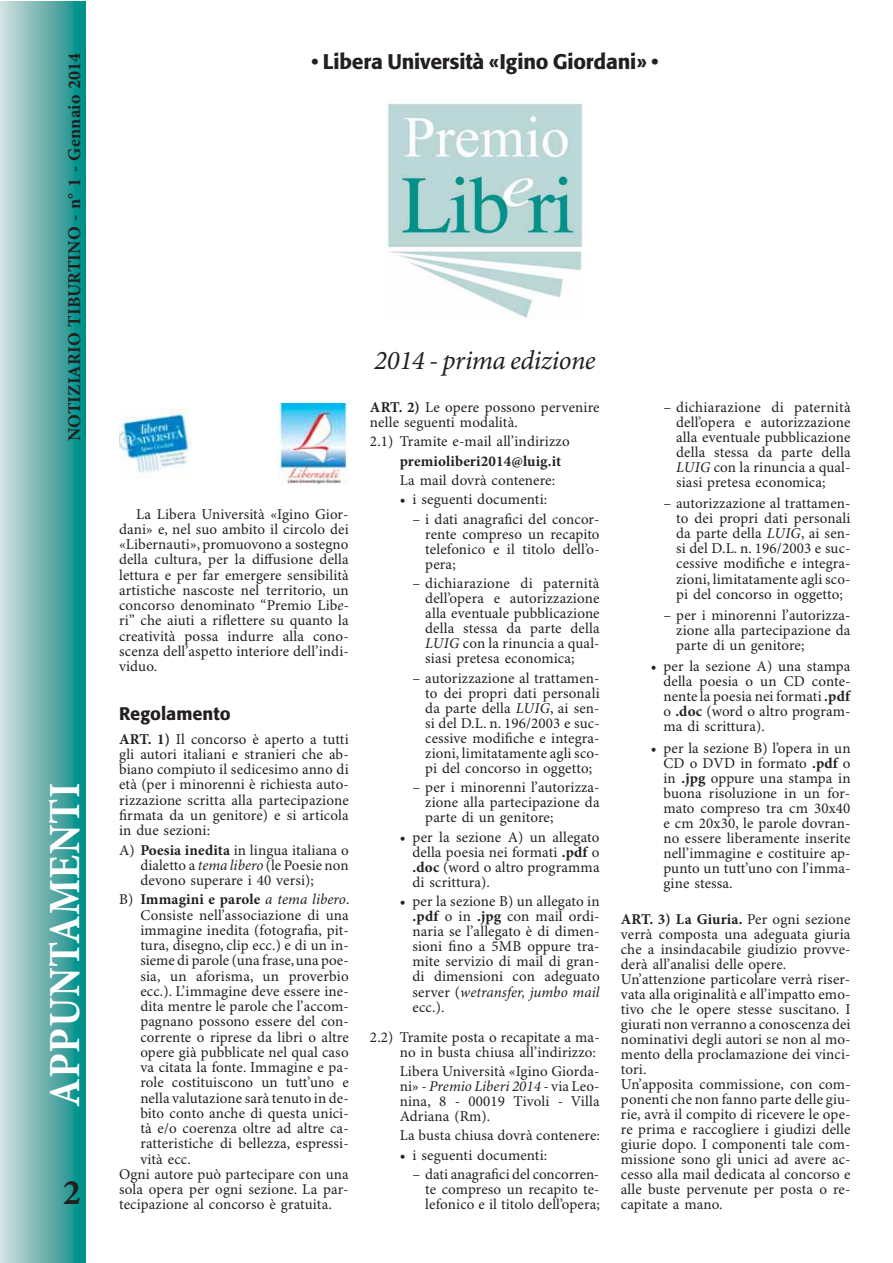
<style>
.page{position:relative;width:893px;height:1263px;background:#fff}
.page>*{position:absolute;margin:0;border:0;box-sizing:border-box;transform-origin:0 0}
.t1{font:700 condensed 45px "Minion Pro";letter-spacing:.015em;color:#fff}
.t2{font:700 36px "Minion Pro";color:#231f20}
.t3{font:italic 27px "Minion Pro";letter-spacing:-.015em;color:#231f20}
.t4{font:500 21px "Formata";letter-spacing:-.01em;color:#231f20}
.t5{font:700 18px "Minion Pro";letter-spacing:.01em;color:#231f20}
.t6{font:500 18px "Formata";color:#231f20}
.t7{font:15px/15px "Minion Pro";letter-spacing:.01em;color:#231f20;text-align:justify}
.t8{font:700 15px "Minion Pro";letter-spacing:.01em;color:#231f20}
.s1{font-weight:700}
.s2{font-style:italic}
.s3{font-weight:400}
.s4{font-weight:400;font-style:italic}
</style>
<div class="page">
<img style="left:278px;top:403px;width:69px;height:81px">
<img style="left:119px;top:408px;width:70px;height:65px">
<svg style="left:0;top:2px;width:85px;height:1261px;background:#6eb5b2"></svg>
<img style="left:386px;top:103px;width:197px;height:215px">
<p class="t5" style="left:67px;top:441px;width:390px;rotate:-90deg">NOTIZIARIO TIBURTINO - n° 1 - Gennaio 2014</p>
<h3 class="t4" style="left:311px;top:53px;width:348px">• Libera Università «Igino Giordani» •</h3>
<h3 class="t3" style="left:374px;top:349px;width:223px">2014 - prima edizione</h3>
<p class="t7" style="left:370px;top:401px;width:231px"><span class="s1">ART. 2)</span> Le opere possono pervenire nelle seguenti modalità.</p>
<p class="t7" style="left:370px;top:435px;width:201px">2.1) Tramite e-mail all’indirizzo</p>
<p class="t8" style="left:400px;top:455px;width:163px">premioliberi2014@luig.it</p>
<p class="t7" style="left:400px;top:474px;width:157px">La mail dovrà contenere:</p>
<p class="t7" style="left:400px;top:493px;width:149px">• i seguenti documenti:</p>
<p class="t7" style="left:425px;top:513px;width:176px;text-indent:-13px">– i dati anagrafici del concor&shy;rente compreso un recapito telefonico e il titolo dell’o - pera;</p>
<p class="t7" style="left:425px;top:577px;width:176px;text-indent:-13px">– dichiarazione di paternità del l’opera e autorizzazione alla eventuale pubblicazione della stessa da parte della <span class="s2">LUIG</span> con la rinuncia a qual&shy;siasi pretesa economica;</p>
<p class="t7" style="left:425px;top:672px;width:176px;text-indent:-13px">– autorizzazione al trattamen&shy;to dei propri dati personali da parte della <span class="s2">LUIG</span>, ai sen&shy;si del D.L. n. 196/2003 e suc&shy;cessive modifiche e integra&shy;zioni, limitatamente agli sco&shy;pi del concorso in ogget to;</p>
<p class="t7" style="left:425px;top:781px;width:176px;text-indent:-13px">– per i minorenni l’autorizza&shy;zione alla partecipazione da parte di un genitore;</p>
<p class="t7" style="left:412px;top:831px;width:189px;text-indent:-13px">• per la sezione A) un allegato della poesia nei formati <span class="s1">.pdf</span> o <span class="s1">.doc</span> (word o altro programma di scrittura).</p>
<p class="t7" style="left:412px;top:895px;width:189px;text-indent:-13px">• per la sezione B) un allegato in <span class="s1">.pdf</span> o in <span class="s1">.jpg</span> con mail ordi&shy;naria se l’allegato è di dimen&shy;sioni fino a 5MB oppure tra&shy;mite servizio di mail di gran&shy;di dimensioni con adeguato server (<span class="s2">wetransfer, jumbo mail </span>ecc.).</p>
<p class="t7" style="left:370px;top:1031px;width:231px;text-align:right">2.2) Tramite posta o recapitate a ma&shy;no in busta chiusa all’indirizzo:</p>
<p class="t7" style="left:400px;top:1065px;width:201px">Libera Università «Igino Giorda&shy;ni» - <span class="s2">Premio Liberi 2014</span> - via Leo&shy;nina, 8 - 00019 Tivoli - Villa Adriana (Rm).</p>
<p class="t7" style="left:400px;top:1129px;width:202px">La busta chiusa dovrà contenere:</p>
<p class="t7" style="left:400px;top:1149px;width:149px">• i seguenti documenti:</p>
<p class="t7" style="left:425px;top:1168px;width:176px;text-indent:-13px">– dati anagrafici del concorren - te compreso un recapito te&shy;lefonico e il titolo dell’o pera;</p>
<p class="t7" style="left:676px;top:401px;width:176px;text-indent:-13px">– dichiarazione di paternità del l’opera e autorizzazione al la eventuale pubblicazione della stessa da parte della <span class="s2">LUIG</span> con la rinuncia a qual&shy;siasi pretesa economica;</p>
<p class="t7" style="left:676px;top:497px;width:176px;text-indent:-13px">– autorizzazione al trattamen - to dei propri dati personali da parte della <span class="s2">LUIG</span>, ai sen&shy;si del D.L. n. 196/2003 e suc&shy;cessive modifiche e integra&shy;zioni, limitatamente agli sco&shy;pi del concorso in oggetto;</p>
<p class="t7" style="left:676px;top:609px;width:176px;text-indent:-13px">– per i minorenni l’autorizza&shy;zione alla partecipazione da parte di un genitore;</p>
<p class="t7" style="left:663px;top:660px;width:189px;text-indent:-13px">• per la sezione A) una stampa della poesia o un CD conte&shy;nente la poesia nei formati <span class="s1">.pdf </span>o <span class="s1">.doc</span> (word o altro program&shy;ma di scrittura).</p>
<p class="t7" style="left:663px;top:742px;width:189px;text-indent:-13px">• per la sezione B) l’opera in un CD o DVD in formato <span class="s1">.pdf</span> o in <span class="s1">.jpg</span> oppure una stampa in buona risoluzione in un for&shy;mato compreso tra cm 30x40 e cm 20x30, le parole dovran&shy;no essere liberamente inserite nell’immagine e costituire ap&shy;punto un tutt’uno con l’imma&shy;gine stessa.</p>
<p class="t7" style="left:621px;top:913px;width:231px;text-align:left"><span class="s1">ART. 3) La Giuria.</span> Per ogni sezione verrà composta una adeguata giuria che a insindacabile giudizio provve&shy;derà all’analisi delle opere.<br>Un’attenzione particolare verrà riser&shy;vata alla originalità e all’impatto emo&shy;tivo che le opere stesse suscitano. I giurati non verranno a conoscenza dei nominativi degli autori se non al mo&shy;mento della proclamazione dei vinci&shy;tori.<br>Un’apposita commissione, con com&shy;ponenti che non fanno parte delle giu&shy;rie, avrà il compito di ricevere le ope&shy;re prima e raccogliere i giudizi delle giurie dopo. I componenti tale com&shy;missione sono gli unici ad avere ac&shy;cesso alla mail dedicata al concorso e alle buste pervenute per posta o re&shy;capitate a mano.</p>
<p class="t7" style="left:119px;top:508px;width:231px;text-indent:17px">La Libera Università «Igino Gior&shy;dani» e, nel suo ambito il circolo dei «Libernauti», promuovono a sostegno della cultura, per la diffusione della lettura e per far emergere sensibilità artistiche nascoste nel territorio, un concorso denominato “Premio Lib<span class="s2">e&shy;</span>ri” che aiuti a riflettere su quanto la creatività possa indurre alla cono&shy;scenza dell’aspetto interiore dell’indi&shy;viduo.</p>
<p class="t6" style="left:119px;top:706px;width:113px">Regolamento</p>
<p class="t7" style="left:119px;top:732px;width:231px"><span class="s1">ART. 1)</span> Il concorso è aperto a tutti gli autori italiani e stranieri che ab&shy;biano compiuto il sedicesimo anno di età (per i minorenni è richiesta auto&shy;rizzazione scritta alla partecipazione firmata da un genitore) e si articola in due sezioni:</p>
<p class="t7" style="left:140px;top:843px;width:210px;text-indent:-21px">A) <span class="s1">Poesia inedita</span> in lingua italiana o dialetto a <span class="s2">tema libero</span> (le Poesie non devono superare i 40 versi);</p>
<p class="t8" style="left:119px;top:894px;width:232px"><span class="s3">B)</span> Immagini e parole <span class="s4">a tema libero</span><span class="s3">.</span></p>
<p class="t7" style="left:140px;top:909px;width:210px">Consiste nell’associazione di una</p>
<p class="t7" style="left:140px;top:924px;width:210px">immagine inedita (fotografia, pit-</p>
<p class="t7" style="left:140px;top:939px;width:210px">tura, disegno, clip ecc.) e di un in-</p>
<p class="t7" style="left:140px;top:954px;width:210px">sieme di parole (una frase, una poe-</p>
<p class="t7" style="left:140px;top:970px;width:210px">sia, un aforisma, un proverbio</p>
<p class="t7" style="left:140px;top:985px;width:210px">ecc.). L’immagine deve essere ine-</p>
<p class="t7" style="left:140px;top:1000px;width:210px">dita mentre le parole che l’accom-</p>
<p class="t7" style="left:140px;top:1015px;width:210px">pagnano possono essere del con-</p>
<p class="t7" style="left:140px;top:1031px;width:210px">corrente o riprese da libri o altre</p>
<p class="t7" style="left:140px;top:1046px;width:210px">opere già pubblicate nel qual caso</p>
<p class="t7" style="left:140px;top:1061px;width:210px">va citata la fonte. Immagine e pa-</p>
<p class="t7" style="left:140px;top:1076px;width:210px">role costituiscono un tutt’uno e</p>
<p class="t7" style="left:140px;top:1092px;width:210px">nella valutazione sarà tenuto in de-</p>
<p class="t7" style="left:140px;top:1107px;width:210px">bito conto anche di questa unici-</p>
<p class="t7" style="left:140px;top:1122px;width:210px">tà e/o coerenza oltre ad altre ca-</p>
<p class="t7" style="left:140px;top:1137px;width:210px">ratteristiche di bellezza, espressi-</p>
<p class="t7" style="left:140px;top:1152px;width:52px">vità ecc.</p>
<p class="t7" style="left:119px;top:1168px;width:231px">Ogni autore può partecipare con una</p>
<p class="t7" style="left:119px;top:1183px;width:231px">sola opera per ogni sezione. La par-</p>
<p class="t7" style="left:119px;top:1198px;width:214px">tecipazione al concorso è gratuita.</p>
<h1 class="t1" style="left:37px;top:1107px;width:326px;rotate:-90deg">APPUNTAMENTI</h1>
<h2 class="t2" style="left:63px;top:1178px;width:19px">2</h2>
</div>
